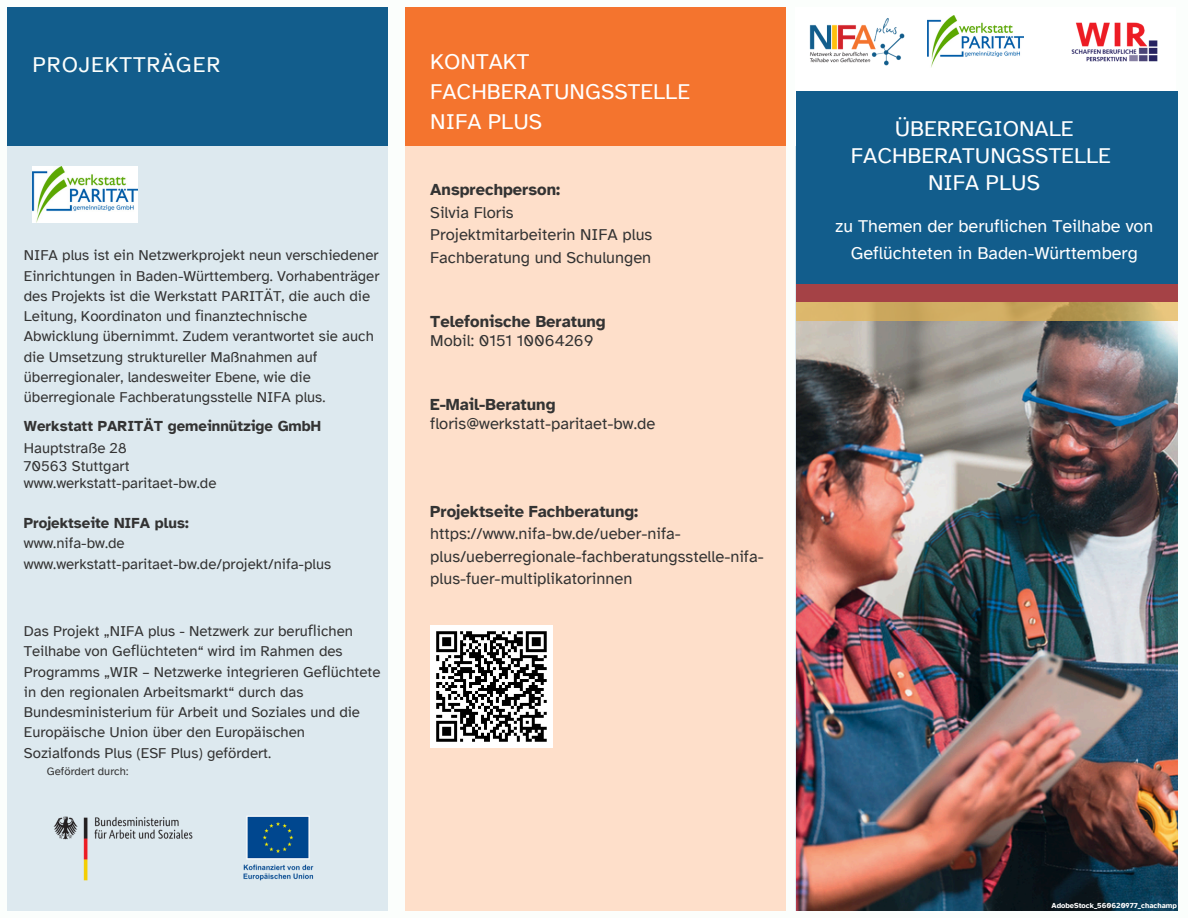
<style>
.page{position:relative;width:1188px;height:918px;background:#fbfefc}
.page>*{position:absolute;margin:0;border:0;box-sizing:border-box;transform-origin:0 0}
.t1{font:22.5px/27px "Atkinson Hyperlegible";color:#fff;text-align:center}
.t2{font:22.5px "Atkinson Hyperlegible";letter-spacing:.035em;color:#fbfefc}
.t3{font:18px/27px "Atkinson Hyperlegible";color:#fff;text-align:center}
.t4{font:16.5px/22.5px "Atkinson Hyperlegible";color:#333}
.t5{font:700 16.5px/19.2px "Atkinson Hyperlegible";color:#333}
.t6{font:15px/20.2px "Atkinson Hyperlegible";color:#333}
.t7{font:700 15px/21.3px "Atkinson Hyperlegible";color:#333}
.t8{font:11.25px "Atkinson Hyperlegible";letter-spacing:.005em;color:#333}
.t9{font:700 7.5px "Atkinson Hyperlegible";color:#fff}
.s1{font-family:"Noto Sans"}
.s2{font-weight:400}
.s3{font-weight:700}
</style>
<div class="page">
<div style="left:795px;top:7px;width:381px;height:138px;background:#fff"></div>
<div style="left:405px;top:7px;width:381px;height:904px;background:#fedfca"></div>
<div style="left:405px;top:7px;width:381px;height:138px;background:#f4742e"></div>
<div style="left:7px;top:7px;width:381px;height:904px;background:#dde9ef"></div>
<div style="left:7px;top:7px;width:381px;height:138px;background:#125d8c"></div>
<img style="left:53px;top:816px;width:140px;height:65px">
<img style="left:243px;top:816px;width:71px;height:65px">
<img style="left:1071px;top:22px;width:87px;height:40px">
<img style="left:809px;top:18px;width:96px;height:48px">
<img style="left:33px;top:166px;width:104px;height:56px">
<img style="left:928px;top:16px;width:95px;height:51px">
<div style="left:797px;top:92px;width:381px;height:192px;background:#125d8c"></div>
<div style="left:797px;top:284px;width:381px;height:18px;background:#a54246"></div>
<img style="left:797px;top:320px;width:381px;height:591px">
<svg style="left:797px;top:302px;width:381px;height:18px;background:#ccab62"></svg>
<div style="left:430px;top:625px;width:123px;height:123px;background:#fff"></div>
<svg style="left:436px;top:631px;width:111px;height:111px"></svg>
<p class="t2" style="left:33px;top:51px;width:189px">PROJEKTTRÄGER</p>
<h1 class="t6" style="left:24px;top:245px;width:357px">NIFA plus ist ein Netzwerkprojekt neun verschiedener Einrichtungen in Baden-Württemberg. Vorhabenträger des Projekts ist die Werkstatt PARITÄT, die auch die Leitung, Koordinaton und <span class="s1">fi</span>nanztechnische Abwicklung übernimmt. Zudem verantwortet sie auch die Umsetzung struktureller Maßnahmen auf überregionaler, landesweiter Ebene, wie die überregionale Fachberatungsstelle NIFA plus.</h1>
<h1 class="t7" style="left:24px;top:416px;width:299px">Werkstatt PARITÄT gemeinnützige GmbH<br><span class="s2">Hauptstraße 28</span></h1>
<h1 class="t6" style="left:24px;top:457px;width:194px;line-height:16.8px">70563 Stuttgart www.werkstatt-paritaet-bw.de</h1>
<p class="t6" style="left:24px;top:513px;width:309px"><span class="s3">Projektseite NIFA plus:<br></span>www.nifa-bw.de www.werkstatt-paritaet-bw.de/projekt/nifa-plus</p>
<h3 class="t6" style="left:24px;top:621px;width:358px">Das Projekt „NIFA plus - Netzwerk zur beru<span class="s1">fl</span>ichen Teilhabe von Ge<span class="s1">fl</span>üchteten“ wird im Rahmen des Programms „WIR – Netzwerke integrieren Ge<span class="s1">fl</span>üchtete in den regionalen Arbeitsmarkt“ durch das Bundesministerium für Arbeit und Soziales und die Europäische Union über den Europäischen Sozialfonds Plus (ESF Plus) gefördert.</h3>
<p class="t8" style="left:47px;top:765px;width:83px">Gefördert durch:</p>
<h4 class="t1" style="left:430px;top:46px;width:261px;line-height:30.3px;text-align:left">KONTAKT<br>FACHBERATUNGSSTELLE<br>NIFA PLUS</h4>
<h1 class="t4" style="left:430px;top:178px;width:224px"><span class="s3">Ansprechperson:<br></span>Silvia Floris<br>Projektmitarbeiterin NIFA plus<br>Fachberatung und Schulungen</h1>
<h2 class="t5" style="left:430px;top:312px;width:177px">Telefonische Beratung<br><span class="s2">Mobil: 0151 10064269</span></h2>
<h2 class="t4" style="left:430px;top:395px;width:227px;line-height:19.2px"><span class="s3">E-Mail-Beratung </span>floris@werkstatt-paritaet-bw.de</h2>
<h2 class="t4" style="left:430px;top:500px;width:335px"><span class="s3">Projektseite Fachberatung: </span>https://www.nifa-bw.de/ueber-nifa&shy;plus/ueberregionale-fachberatungsstelle-nifa&shy;plus-fuer-multiplikatorinnen</h2>
<h3 class="t1" style="left:851px;top:115px;width:262px">ÜBERREGIONALE<br>FACHBERATUNGSSTELLE<br>NIFA PLUS</h3>
<h3 class="t3" style="left:835px;top:213px;width:320px">zu Themen der beruflichen Teilhabe von<br>Geflüchteten in Baden-Württemberg</h3>
<h2 class="t9" style="left:1052px;top:901px;width:127px">AdobeStock_560620977_chachamp</h2>
</div>
